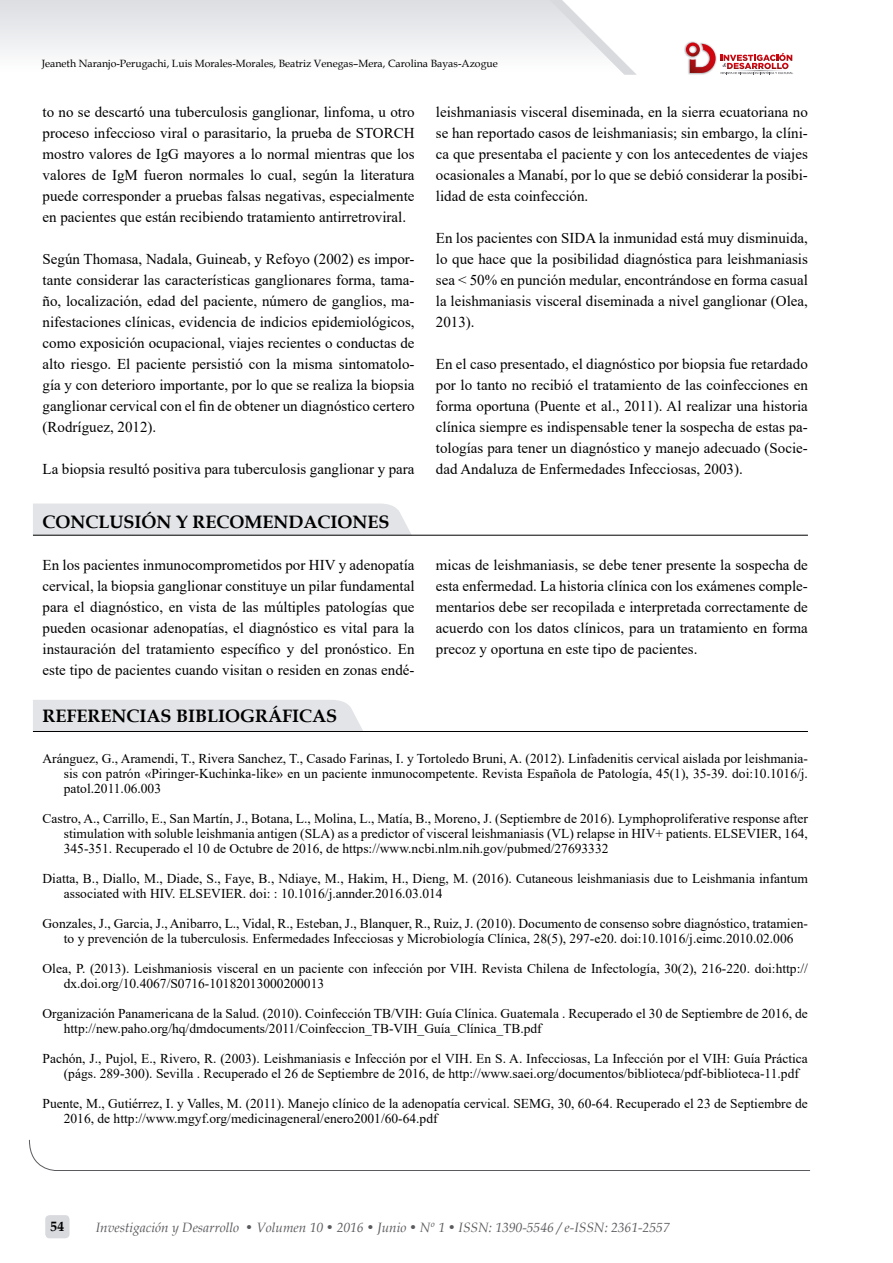
<style>
.page{position:relative;width:893px;height:1263px;background:#fff}
.page>*{position:absolute;margin:0;border:0;box-sizing:border-box;transform-origin:0 0}
.t1{font:700 18px "Book Antiqua";color:#000}
.t2{font:15px/21px "Times New Roman";color:#000;text-align:justify}
.t3{font:13.5px/15px "Times New Roman";color:#000}
.t4{font:italic 13.5px "Book Antiqua";color:#5b5b5f}
.t5{font:700 13.5px "Book Antiqua";color:#000}
.t6{font:10.5px "Book Antiqua";color:#000}
</style>
<div class="page">
<svg style="left:0;top:0;width:625px;height:75px"></svg>
<img style="left:684px;top:41px;width:77px;height:34px">
<svg style="left:686px;top:43px;width:107px;height:31px"></svg>
<div style="left:45px;top:1215px;width:25px;height:23px;background:#d8dade;border-radius:4px"></div>
<svg style="left:29px;top:1139px;width:782px;height:32px"></svg>
<svg style="left:33px;top:503px;width:379px;height:32px;background:#e1e2e6"></svg>
<hr style="left:33px;top:535px;width:775px;height:1px;background:#000">
<div style="left:33px;top:700px;width:330px;height:31px;background:#e3e4e8"></div>
<hr style="left:33px;top:731px;width:775px;height:1px;background:#000">
<p class="t6" style="left:42px;top:56px;width:458px">Jeaneth Naranjo-Perugachi, Luis Morales-Morales, Beatriz Venegas–Mera, Carolina Bayas-Azogue</p>
<p class="t2" style="left:43px;top:101px;width:374px">to no se descartó una tuberculosis ganglionar, linfoma, u otro proceso infeccioso viral o parasitario, la prueba de STORCH mostro valores de IgG mayores a lo normal mientras que los valores de IgM fueron normales lo cual, según la literatura puede corresponder a pruebas falsas negativas, especialmente en pacientes que están recibiendo tratamiento antirretroviral.</p>
<p class="t2" style="left:43px;top:248px;width:374px">Según Thomasa, Nadala, Guineab, y Refoyo (2002) es impor&shy;tante considerar las características ganglionares forma, tama&shy;ño, localización, edad del paciente, número de ganglios, ma&shy;nifestaciones clínicas, evidencia de indicios epidemiológicos, como exposición ocupacional, viajes recientes o conductas de alto riesgo. El paciente persistió con la misma sintomatolo&shy;gía y con deterioro importante, por lo que se realiza la biopsia ganglionar cervical con el fin de obtener un diagnóstico certero (Rodríguez, 2012).</p>
<p class="t2" style="left:43px;top:458px;width:374px">La biopsia resultó positiva para tuberculosis ganglionar y para</p>
<p class="t2" style="left:436px;top:101px;width:374px">leishmaniasis visceral diseminada, en la sierra ecuatoriana no se han reportado casos de leishmaniasis; sin embargo, la clíni&shy;ca que presentaba el paciente y con los antecedentes de viajes ocasionales a Manabí, por lo que se debió considerar la posibi&shy;lidad de esta coinfección.</p>
<p class="t2" style="left:436px;top:227px;width:374px">En los pacientes con SIDA la inmunidad está muy disminuida, lo que hace que la posibilidad diagnóstica para leishmaniasis sea &lt; 50% en punción medular, encontrándose en forma casual la leishmaniasis visceral diseminada a nivel ganglionar (Olea, 2013).</p>
<p class="t2" style="left:436px;top:353px;width:374px">En el caso presentado, el diagnóstico por biopsia fue retardado por lo tanto no recibió el tratamiento de las coinfecciones en forma oportuna (Puente et al., 2011). Al realizar una historia clínica siempre es indispensable tener la sospecha de estas pa&shy;tologías para tener un diagnóstico y manejo adecuado (Socie&shy;dad Andaluza de Enfermedades Infecciosas, 2003).</p>
<p class="t1" style="left:43px;top:509px;width:348px">CONCLUSIÓN Y RECOMENDACIONES</p>
<p class="t2" style="left:43px;top:554px;width:374px">En los pacientes inmunocomprometidos por HIV y adenopatía cervical, la biopsia ganglionar constituye un pilar fundamental para el diagnóstico, en vista de las múltiples patologías que pueden ocasionar adenopatías, el diagnóstico es vital para la instauración del tratamiento específico y del pronóstico. En este tipo de pacientes cuando visitan o residen en zonas endé-</p>
<p class="t2" style="left:436px;top:554px;width:374px">micas de leishmaniasis, se debe tener presente la sospecha de esta enfermedad. La historia clínica con los exámenes comple&shy;mentarios debe ser recopilada e interpretada correctamente de acuerdo con los datos clínicos, para un tratamiento en forma precoz y oportuna en este tipo de pacientes.</p>
<p class="t1" style="left:43px;top:704px;width:296px">REFERENCIAS BIBLIOGRÁFICAS</p>
<p class="t3" style="left:64px;top:750px;width:746px;text-align:justify;text-indent:-21px">Aránguez, G., Aramendi, T., Rivera Sanchez, T., Casado Farinas, I. y Tortoledo Bruni, A. (2012). Linfadenitis cervical aislada por leishmania&shy;sis con patrón «Piringer-Kuchinka-like» en un paciente inmunocompetente. Revista Española de Patología, 45(1), 35-39. doi:10.1016/j. patol.2011.06.003</p>
<p class="t3" style="left:64px;top:810px;width:746px;text-align:justify;text-indent:-21px">Castro, A., Carrillo, E., San Martín, J., Botana, L., Molina, L., Matía, B., Moreno, J. (Septiembre de 2016). Lymphoproliferative response after stimulation with soluble leishmania antigen (SLA) as a predictor of visceral leishmaniasis (VL) relapse in HIV+ patients. ELSEVIER, 164, 345-351. Recuperado el 10 de Octubre de 2016, de https://www.ncbi.nlm.nih.gov/pubmed/27693332</p>
<p class="t3" style="left:64px;top:870px;width:746px;text-indent:-21px">Diatta, B., Diallo, M., Diade, S., Faye, B., Ndiaye, M., Hakim, H., Dieng, M. (2016). Cutaneous leishmaniasis due to Leishmania infantum associated with HIV. ELSEVIER. doi: : 10.1016/j.annder.2016.03.014</p>
<p class="t3" style="left:43px;top:915px;width:767px;text-align:center">Gonzales, J., Garcia, J., Anibarro, L., Vidal, R., Esteban, J., Blanquer, R., Ruiz, J. (2010). Documento de consenso sobre diagnóstico, tratamien&shy;to y prevención de la tuberculosis. Enfermedades Infecciosas y Microbiología Clínica, 28(5), 297-e20. doi:10.1016/j.eimc.2010.02.006</p>
<p class="t3" style="left:64px;top:960px;width:746px;text-indent:-21px">Olea, P. (2013). Leishmaniosis visceral en un paciente con infección por VIH. Revista Chilena de Infectología, 30(2), 216-220. doi:http:// dx.doi.org/10.4067/S0716-10182013000200013</p>
<p class="t3" style="left:64px;top:1005px;width:746px;text-indent:-21px">Organización Panamericana de la Salud. (2010). Coinfección TB/VIH: Guía Clínica. Guatemala . Recuperado el 30 de Septiembre de 2016, de http://new.paho.org/hq/dmdocuments/2011/Coinfeccion_TB-VIH_Guía_Clínica_TB.pdf</p>
<p class="t3" style="left:64px;top:1050px;width:746px;text-indent:-21px">Pachón, J., Pujol, E., Rivero, R. (2003). Leishmaniasis e Infección por el VIH. En S. A. Infecciosas, La Infección por el VIH: Guía Práctica (págs. 289-300). Sevilla . Recuperado el 26 de Septiembre de 2016, de http://www.saei.org/documentos/biblioteca/pdf-biblioteca-11.pdf</p>
<p class="t3" style="left:64px;top:1095px;width:746px;text-indent:-21px">Puente, M., Gutiérrez, I. y Valles, M. (2011). Manejo clínico de la adenopatía cervical. SEMG, 30, 60-64. Recuperado el 23 de Septiembre de<br>2016, de http://www.mgyf.org/medicinageneral/enero2001/60-64.pdf</p>
<p class="t5" style="left:51px;top:1217px;width:15px">54</p>
<p class="t4" style="left:96px;top:1217px;width:575px">Investigación y Desarrollo • Volumen 10 • 2016 • Junio • Nº 1 • ISSN: 1390-5546 / e-ISSN: 2361-2557</p>
</div>
